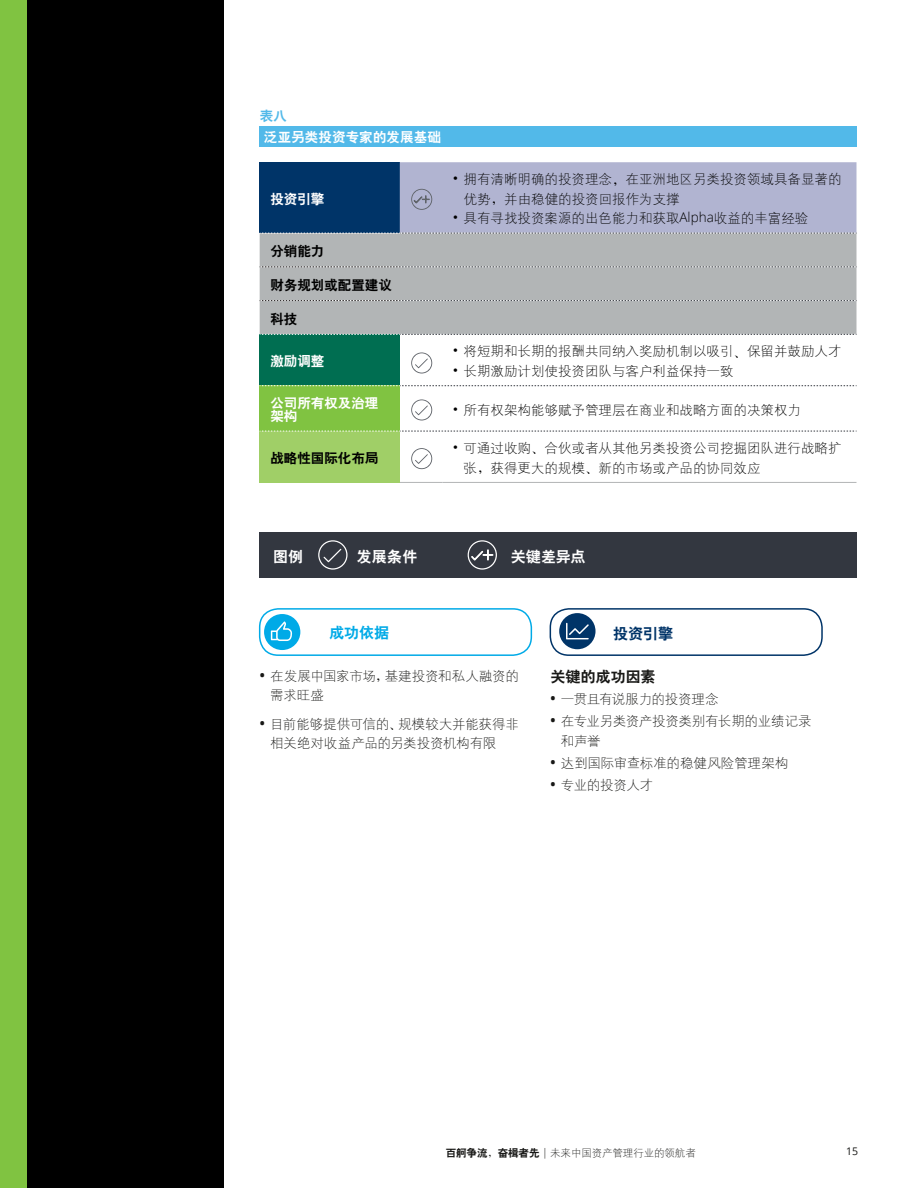
<style>
.page{position:relative;width:918px;height:1188px;background:#fff}
.page>*{position:absolute;margin:0;border:0;box-sizing:border-box;transform-origin:0 0}
.t1{font:15px "H Yb 2 gj";letter-spacing:.005em;color:#fff}
.t2{font:15px "H Yb 2 gj";color:#181816}
.t3{font:15px "H Yb 2 gj";color:#00aae7}
.t4{font:15px "H Yb 2 gj";color:#003468}
.t5{font:13.5px/19.5px "H Yg 1 gj";color:#000}
.t6{font:13.5px/19.5px "H Yg 1 gj";letter-spacing:-.02em;color:#181816}
.t7{font:13.5px/13.5px "H Yb 2 gj";color:#fff}
.t8{font:13.5px "H Yb 2 gj";color:#000}
.t9{font:13.5px "H Yb 2 gj";color:#52b9e9}
.t10{font:10.5px "H Yg 1 gj";letter-spacing:-.01em;color:#181816}
.t11{font:10.5px "Open Sans";color:#181816}
.s1{font-family:"Arial"}
.s2{font-family:"H Ya 6 gj"}
.s3{font-family:"Open Sans";font-weight:300}
.s4{font-family:"Open Sans";font-weight:700}
.s5{font-family:"H Yb 2 gj"}
</style>
<div class="page">
<div style="left:0;top:0;width:27px;height:1188px;background:#80c341"></div>
<div style="left:27px;top:0;width:197px;height:1188px;background:#000"></div>
<div style="left:260px;top:126px;width:597px;height:20px;background:#52b9e9"></div>
<div style="left:260px;top:234px;width:596px;height:100px;background:#b2b5b6"></div>
<div style="left:260px;top:334px;width:140px;height:52px;background:#006e51"></div>
<div style="left:260px;top:386px;width:140px;height:45px;background:#80c341"></div>
<div style="left:260px;top:431px;width:140px;height:51px;background:#a0cf67"></div>
<hr style="left:400px;top:482px;width:42px;height:1px;background:#b2b5b6">
<hr style="left:442px;top:482px;width:414px;height:1px;background:#b2b5b6">
<hr style="left:260px;top:482px;width:140px;height:1px;background:#a0cf67">
<svg style="left:260px;top:334px;width:597px;height:1px"></svg>
<svg style="left:260px;top:385px;width:597px;height:1px"></svg>
<svg style="left:260px;top:431px;width:597px;height:1px"></svg>
<svg style="left:260px;top:267px;width:597px;height:1px"></svg>
<svg style="left:260px;top:300px;width:597px;height:1px"></svg>
<svg style="left:411px;top:352px;width:21px;height:22px"></svg>
<svg style="left:411px;top:399px;width:21px;height:21px"></svg>
<svg style="left:411px;top:448px;width:21px;height:21px"></svg>
<div style="left:259px;top:608px;width:273px;height:48px;border:2px solid #00aae7;border-radius:19px"></div>
<svg style="left:264px;top:614px;width:36px;height:36px"></svg>
<div style="left:550px;top:608px;width:273px;height:48px;border:2px solid #003468;border-radius:19px"></div>
<svg style="left:559px;top:613px;width:37px;height:36px"></svg>
<div style="left:260px;top:532px;width:597px;height:45px;background:#333740"></div>
<svg style="left:318px;top:540px;width:30px;height:30px"></svg>
<svg style="left:468px;top:540px;width:29px;height:30px"></svg>
<svg style="left:260px;top:162px;width:597px;height:72px;background:#8896b8"></svg>
<p class="t9" style="left:260px;top:110px;width:29px">表八</p>
<p class="t7" style="left:264px;top:130px;width:179px">泛亚另类投资专家的发展基础</p>
<p class="t7" style="left:270px;top:192px;width:55px">投资引擎</p>
<p class="t8" style="left:270px;top:244px;width:55px">分销能力</p>
<p class="t8" style="left:270px;top:278px;width:123px">财务规划或配置建议</p>
<p class="t8" style="left:270px;top:312px;width:28px">科技</p>
<p class="t7" style="left:270px;top:354px;width:55px">激励调整</p>
<p class="t5" style="left:464px;top:170px;width:379px;text-indent:-11px"><span class="s1">•</span> 拥有清晰明确的投资理念<span class="s2">，</span>在亚洲地区另类投资领域具备显著的优势<span class="s2">，</span>并由稳健的投资回报作为支撑</p>
<p class="t5" style="left:453px;top:208px;width:357px"><span class="s1">•</span> 具有寻找投资案源的出色能力和获取<span class="s3">Alpha</span>收益的丰富经验</p>
<p class="t5" style="left:453px;top:342px;width:390px"><span class="s1">•</span> 将短期和长期的报酬共同纳入奖励机制以吸引<span class="s2">、</span>保留并鼓励人才</p>
<p class="t5" style="left:453px;top:361px;width:282px"><span class="s1">•</span> 长期激励计划使投资团队与客户利益保持一致</p>
<p class="t7" style="left:270px;top:396px;width:109px">公司所有权及治理架构</p>
<p class="t5" style="left:453px;top:400px;width:349px"><span class="s1">•</span> 所有权架构能够赋予管理层在商业和战略方面的决策权力</p>
<p class="t8" style="left:270px;top:451px;width:109px">战略性国际化布局</p>
<p class="t5" style="left:464px;top:438px;width:379px;text-indent:-11px"><span class="s1">•</span> 可通过收购<span class="s2">、</span>合伙或者从其他另类投资公司挖掘团队进行战略扩张<span class="s2">，</span>获得更大的规模<span class="s2">、</span>新的市场或产品的协同效应</p>
<p class="t1" style="left:273px;top:549px;width:31px">图例</p>
<p class="t1" style="left:357px;top:549px;width:62px">发展条件</p>
<p class="t1" style="left:511px;top:549px;width:76px">关键差异点</p>
<p class="t3" style="left:329px;top:625px;width:62px">成功依据</p>
<p class="t6" style="left:270px;top:666px;width:250px;text-indent:-11px"><span class="s4">•</span> 在发展中国家市场<span class="s2">，</span>基建投资和私人融资的需求旺盛</p>
<p class="t6" style="left:270px;top:714px;width:250px;text-indent:-11px"><span class="s4">•</span> 目前能够提供可信的<span class="s2">、</span>规模较大并能获得非相关绝对收益产品的另类投资机构有限</p>
<p class="t4" style="left:613px;top:626px;width:61px">投资引擎</p>
<p class="t2" style="left:550px;top:669px;width:107px">关键的成功因素</p>
<p class="t6" style="left:550px;top:689px;width:170px"><span class="s4">•</span> 一贯且有说服力的投资理念</p>
<p class="t6" style="left:561px;top:711px;width:252px;text-indent:-11px"><span class="s4">•</span> 在专业另类资产投资类别有长期的业绩记录和声誉</p>
<p class="t6" style="left:550px;top:753px;width:240px"><span class="s4">•</span> 达到国际审查标准的稳健风险管理架构</p>
<p class="t6" style="left:550px;top:775px;width:104px"><span class="s4">•</span> 专业的投资人才</p>
<p class="t10" style="left:446px;top:1147px;width:252px"><span class="s5">百舸争流</span><span class="s2">，</span><span class="s5">奋楫者先</span> <span class="s3">|</span> 未来中国资产管理行业的领航者</p>
<p class="t11" style="left:846px;top:1144px;width:13px">15</p>
</div>
